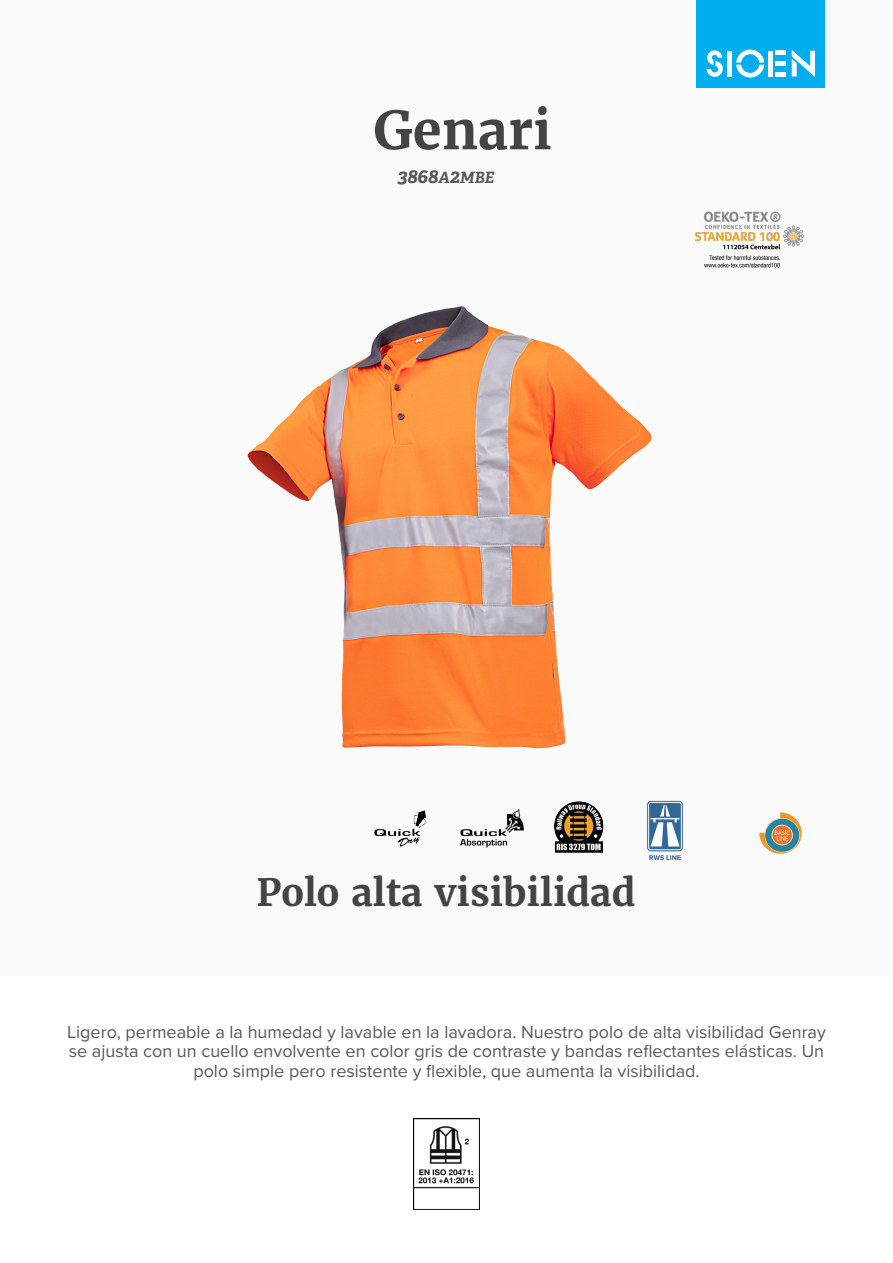
<style>
.page{position:relative;width:893px;height:1263px;background:#fff}
.page>*{position:absolute;margin:0;border:0;box-sizing:border-box;transform-origin:0 0}
.product_name{font:700 52.5px "Merriweather";color:#444}
.product_h2{font:700 37.5px "Merriweather";color:#444}
.product_ref{font:italic 700 19.5px "Adelle";color:#57585a}
.product_description{font:18px/19.5px "Proxima Nova";color:#57585a;text-align:center}
.s1{font-size:15.6px}
</style>
<div class="page">
<div style="left:0;top:0;width:893px;height:974px;background:#fafafa"></div>
<div style="left:697px;top:0;width:128px;height:88px;background:#00aeef"></div>
<svg style="left:707px;top:50px;width:16px;height:27px"></svg>
<svg style="left:736px;top:50px;width:28px;height:28px"></svg>
<div style="left:727px;top:51px;width:5px;height:26px;background:#fff"></div>
<div style="left:768px;top:51px;width:5px;height:26px;background:#fff"></div>
<div style="left:775px;top:72px;width:11px;height:5px;background:#fff"></div>
<div style="left:775px;top:61px;width:11px;height:5px;background:#fff"></div>
<hr style="left:775px;top:51px;width:11px;height:4px;background:#fff">
<svg style="left:792px;top:50px;width:23px;height:27px"></svg>
<img style="left:759px;top:812px;width:43px;height:42px">
<img style="left:695px;top:211px;width:109px;height:57px">
<img style="left:413px;top:1118px;width:67px;height:92px">
<img style="left:247px;top:306px;width:437px;height:555px">
<p class="product_name" style="left:373px;top:97px;width:180px">Genari</p>
<p class="product_ref" style="left:398px;top:164px;width:98px">3868<span class="s1">A</span>2<span class="s1">MBE</span></p>
<p class="product_h2" style="left:256px;top:868px;width:381px">Polo alta visibilidad</p>
<p class="product_description" style="left:67px;top:1021px;width:760px">Ligero, permeable a la humedad y lavable en la lavadora. Nuestro polo de alta visibilidad Genray se ajusta con un cuello envolvente en color gris de contraste y bandas reflectantes elásticas. Un polo simple pero resistente y flexible, que aumenta la visibilidad.</p>
</div>
